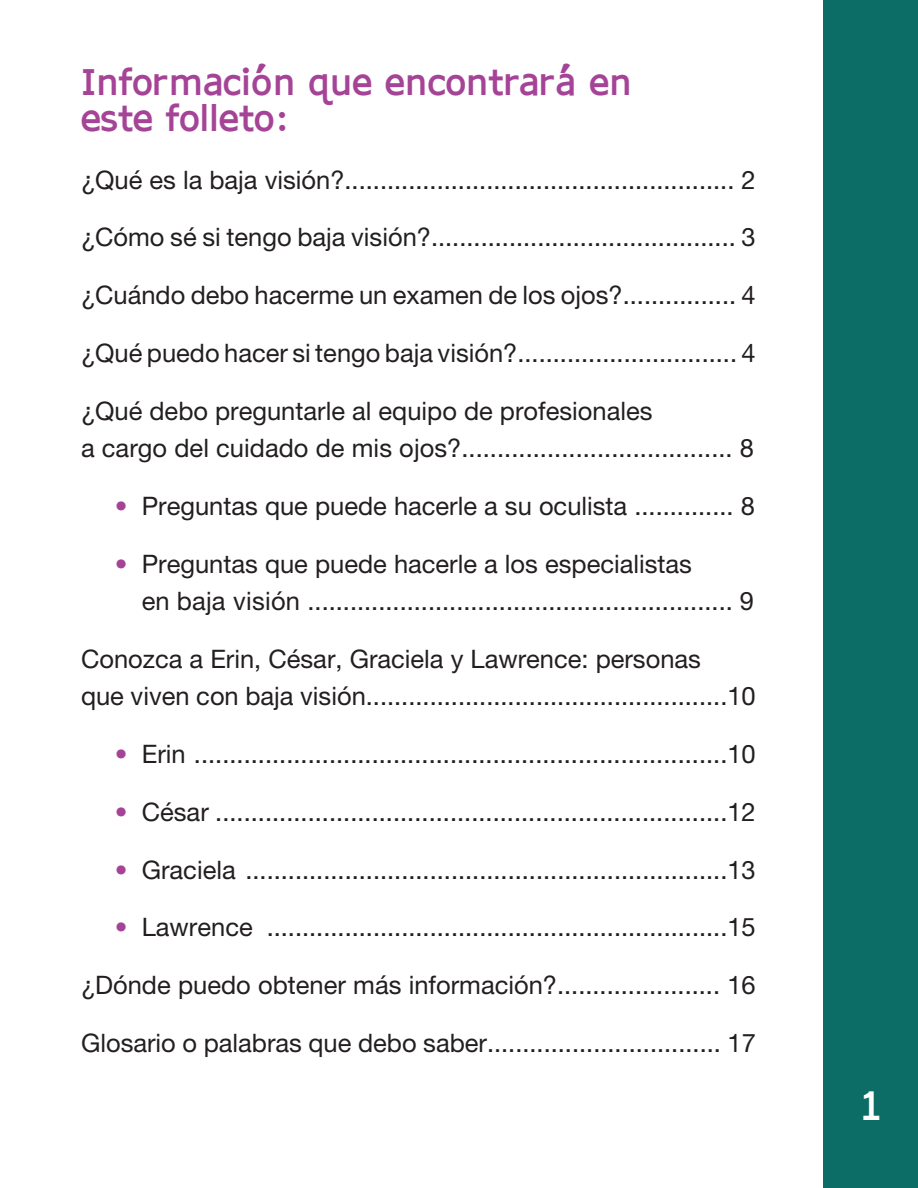
<style>
.page{position:relative;width:918px;height:1188px;background:#fff}
.page>*{position:absolute;margin:0;border:0;box-sizing:border-box;transform-origin:0 0}
.t1{font:700 39px "AP Hont";color:#fff}
.t2{font:700 36px/36px "AP Hont";color:#a54497}
.t3{font:25.5px/37.5px "Helvetica Neue LT Pro";color:#231f20}
.t4{font:25.5px "Helvetica Neue LT Pro";color:#a54497}
</style>
<div class="page">
<div style="left:824px;top:0;width:94px;height:1188px;background:#0b6d66"></div>
<h2 class="t2" style="left:81px;top:63px;width:553px">Información que encontrará en este folleto:</h2>
<p class="t3" style="left:81px;top:160px;width:676px">¿Qué es la baja visión?....................................................... 2</p>
<p class="t3" style="left:81px;top:218px;width:676px">¿Cómo sé si tengo baja visión?........................................... 3</p>
<p class="t3" style="left:81px;top:276px;width:676px">¿Cuándo debo hacerme un examen de los ojos?................ 4</p>
<p class="t3" style="left:81px;top:334px;width:676px">¿Qué puedo hacer si tengo baja visión?............................... 4</p>
<p class="t3" style="left:81px;top:391px;width:675px">¿Qué debo preguntarle al equipo de profesionales<br>a cargo del cuidado de mis ojos?...................................... 8</p>
<p class="t4" style="left:115px;top:491px;width:14px">•</p>
<p class="t3" style="left:142px;top:487px;width:615px">Preguntas que puede hacerle a su oculista .............. 8</p>
<p class="t3" style="left:142px;top:544px;width:614px">Preguntas que puede hacerle a los especialistas<br>en baja visión ............................................................ 9</p>
<p class="t3" style="left:81px;top:640px;width:676px">Conozca a Erin, César, Graciela y Lawrence: personas<br>que viven con baja visión...................................................10</p>
<p class="t4" style="left:115px;top:739px;width:14px">•</p>
<p class="t4" style="left:115px;top:548px;width:14px">•</p>
<p class="t3" style="left:142px;top:735px;width:616px">Erin ...........................................................................10</p>
<p class="t3" style="left:142px;top:793px;width:616px">César ........................................................................12</p>
<p class="t3" style="left:142px;top:851px;width:616px">Graciela ....................................................................13</p>
<p class="t3" style="left:142px;top:908px;width:616px">Lawrence .................................................................15</p>
<p class="t3" style="left:81px;top:966px;width:676px">¿Dónde puedo obtener más información?....................... 16</p>
<p class="t3" style="left:81px;top:1024px;width:676px">Glosario o palabras que debo saber................................. 17</p>
<p class="t4" style="left:115px;top:797px;width:14px">•</p>
<p class="t4" style="left:115px;top:854px;width:14px">•</p>
<p class="t4" style="left:115px;top:912px;width:14px">•</p>
<h1 class="t1" style="left:858px;top:1079px;width:26px">1</h1>
</div>
